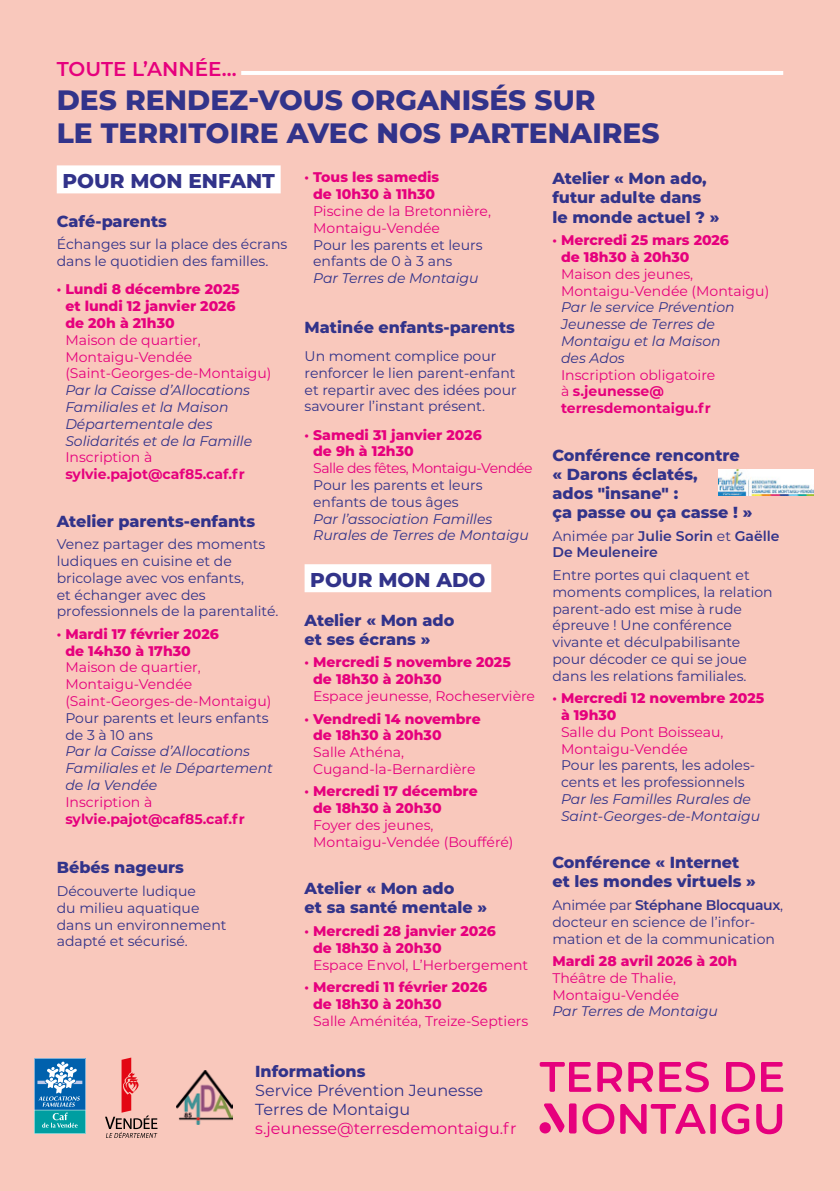
<style>
.page{position:relative;width:840px;height:1191px;background:#fff}
.page>*{position:absolute;margin:0;border:0;box-sizing:border-box;transform-origin:0 0}
.t1{font:800 28px/33.6px "Montserrat";color:#32338a}
.t2{font:800 20px "Montserrat";color:#32338a}
.t3{font:600 20px "Montserrat";color:#e6007d}
.t4{font:800 16px/19.2px "Montserrat";color:#32338a}
.t5{font:16px/19.2px "Montserrat";color:#32338a}
.t6{font:16px "Montserrat";color:#e6007d}
.t7{font:14px/16.8px "Montserrat";color:#32338a}
.t8{font:14px/16.8px "Montserrat";color:#e6007d}
.t9{font:800 14px/16.8px "Montserrat";color:#e6007d}
.t10{font:italic 14px/16.8px "Montserrat";color:#32338a}
.t11{font:700 14px/16.8px "Montserrat";color:#e6007d}
.t12{font:600 14px/16.8px "Montserrat";color:#32338a}
.t13{font:14px "Montserrat";letter-spacing:-.03em;color:#e6007d}
.s1{font-weight:400}
.s2{font-weight:600}
</style>
<div class="page">
<div style="left:0;top:0;width:839px;height:1191px;background:#f9c8bc"></div>
<div style="left:57px;top:165px;width:223px;height:28px;background:#fff"></div>
<div style="left:304px;top:564px;width:187px;height:28px;background:#fff"></div>
<img style="left:177px;top:1070px;width:55px;height:54px">
<div style="left:568px;top:1103px;width:8px;height:30px;background:#e6007d;border-radius:2px"></div>
<svg style="left:544px;top:1103px;width:20px;height:29px"></svg>
<div style="left:539px;top:1122px;width:11px;height:11px;background:#e6007d;border-radius:50%"></div>
<svg style="left:539px;top:1062px;width:52px;height:29px"></svg>
<svg style="left:597px;top:1062px;width:24px;height:29px"></svg>
<svg style="left:628px;top:1062px;width:24px;height:29px"></svg>
<svg style="left:659px;top:1061px;width:49px;height:31px"></svg>
<svg style="left:726px;top:1062px;width:28px;height:29px"></svg>
<svg style="left:761px;top:1062px;width:21px;height:29px"></svg>
<svg style="left:582px;top:1103px;width:32px;height:31px"></svg>
<svg style="left:620px;top:1104px;width:85px;height:29px"></svg>
<svg style="left:709px;top:1104px;width:6px;height:29px"></svg>
<svg style="left:721px;top:1103px;width:27px;height:31px"></svg>
<svg style="left:756px;top:1104px;width:25px;height:30px"></svg>
<svg style="left:34px;top:1058px;width:52px;height:75px;background:#3592ba"></svg>
<svg style="left:105px;top:1057px;width:52px;height:80px"></svg>
<img style="left:718px;top:469px;width:95px;height:26px">
<hr style="left:241px;top:71px;width:541px;height:4px;background:#fff">
<h2 class="t3" style="left:57px;top:55px;width:181px">TOUTE L’ANNÉE…</h2>
<h1 class="t1" style="left:57px;top:81px;width:604px">DES RENDEZ-VOUS ORGANISÉS SUR<br>LE TERRITOIRE AVEC NOS PARTENAIRES</h1>
<h2 class="t2" style="left:62px;top:166px;width:214px">POUR MON ENFANT</h2>
<p class="t4" style="left:57px;top:211px;width:112px">Café-parents</p>
<p class="t7" style="left:57px;top:236px;width:232px">Échanges sur la place des écrans dans le quotidien des familles.</p>
<p class="t9" style="left:65px;top:280px;width:176px;text-indent:-9px">· Lundi 8 décembre 2025 et lundi 12 janvier 2026 de 20h à 21h30</p>
<p class="t8" style="left:65px;top:331px;width:208px">Maison de quartier,<br>Montaigu-Vendée (Saint-Georges-de-Montaigu)</p>
<p class="t10" style="left:65px;top:381px;width:188px">Par la Caisse d’Allocations<br>Familiales et la Maison<br>Départementale des<br>Solidarités et de la Famille</p>
<p class="t8" style="left:65px;top:448px;width:88px">Inscription à</p>
<p class="t11" style="left:65px;top:465px;width:181px">sylvie.pajot@caf85.caf.fr</p>
<p class="t4" style="left:57px;top:510px;width:200px">Atelier parents-enfants</p>
<p class="t7" style="left:57px;top:535px;width:223px">Venez partager des moments ludiques en cuisine et de bricolage avec vos enfants,<br>et échanger avec des professionnels de la parentalité.</p>
<p class="t9" style="left:65px;top:624px;width:155px;text-indent:-9px">· Mardi 17 février 2026 de 14h30 à 17h30</p>
<p class="t8" style="left:65px;top:658px;width:208px">Maison de quartier,<br>Montaigu-Vendée (Saint-Georges-de-Montaigu)</p>
<p class="t7" style="left:65px;top:709px;width:204px">Pour parents et leurs enfants de 3 à 10 ans</p>
<p class="t10" style="left:65px;top:742px;width:209px">Par la Caisse d’Allocations<br>Familiales et le Département de la Vendée</p>
<p class="t8" style="left:65px;top:793px;width:88px">Inscription à</p>
<p class="t11" style="left:65px;top:809px;width:181px">sylvie.pajot@caf85.caf.fr</p>
<p class="t4" style="left:57px;top:857px;width:129px">Bébés nageurs</p>
<p class="t7" style="left:57px;top:882px;width:171px">Découverte ludique<br>du milieu aquatique dans un environnement adapté et sécurisé.</p>
<p class="t9" style="left:304px;top:168px;width:136px;text-align:center">· Tous les samedis de 10h30 à 11h30</p>
<p class="t8" style="left:313px;top:202px;width:179px">Piscine de la Bretonnière,<br>Montaigu-Vendée</p>
<p class="t7" style="left:313px;top:236px;width:171px">Pour les parents et leurs enfants de 0 à 3 ans</p>
<p class="t10" style="left:313px;top:269px;width:167px">Par Terres de Montaigu</p>
<p class="t4" style="left:304px;top:317px;width:212px">Matinée enfants-parents</p>
<p class="t7" style="left:304px;top:347px;width:213px">Un moment complice pour renforcer le lien parent-enfant et repartir avec des idées pour savourer l’instant présent.</p>
<p class="t9" style="left:313px;top:425px;width:170px;text-indent:-9px">· Samedi 31 janvier 2026 de 9h à 12h30</p>
<p class="t13" style="left:313px;top:458px;width:221px">Salle des fêtes, Montaigu-Vendée</p>
<p class="t7" style="left:313px;top:476px;width:171px">Pour les parents et leurs enfants de tous âges</p>
<p class="t10" style="left:313px;top:510px;width:217px">Par l’association Familles<br>Rurales de Terres de Montaigu</p>
<h2 class="t2" style="left:310px;top:565px;width:177px">POUR MON ADO</h2>
<p class="t4" style="left:304px;top:609px;width:151px">Atelier « Mon ado et ses écrans »</p>
<p class="t9" style="left:313px;top:653px;width:199px;text-indent:-9px">· Mercredi 5 novembre 2025 de 18h30 à 20h30</p>
<p class="t8" style="left:313px;top:687px;width:223px">Espace jeunesse, Rocheservière</p>
<p class="t9" style="left:313px;top:709px;width:169px;text-indent:-9px">· Vendredi 14 novembre de 18h30 à 20h30</p>
<p class="t8" style="left:313px;top:743px;width:164px">Salle Athéna,<br>Cugand-la-Bernardière</p>
<p class="t9" style="left:313px;top:782px;width:166px;text-indent:-9px">· Mercredi 17 décembre de 18h30 à 20h30</p>
<p class="t8" style="left:313px;top:816px;width:202px">Foyer des jeunes,<br>Montaigu-Vendée (Boufféré)</p>
<p class="t4" style="left:304px;top:878px;width:184px">Atelier « Mon ado<br>et sa santé mentale »</p>
<p class="t9" style="left:313px;top:921px;width:184px;text-indent:-9px">· Mercredi 28 janvier 2026 de 18h30 à 20h30</p>
<p class="t8" style="left:313px;top:955px;width:216px">Espace Envol, L’Herbergement</p>
<p class="t9" style="left:313px;top:978px;width:175px;text-indent:-9px">· Mercredi 11 février 2026 de 18h30 à 20h30</p>
<p class="t8" style="left:313px;top:1011px;width:216px">Salle Aménitéa, Treize-Septiers</p>
<p class="t4" style="left:255px;top:1060px;width:112px">Informations</p>
<p class="t5" style="left:255px;top:1080px;width:229px">Service Prévention Jeunesse<br>Terres de Montaigu</p>
<p class="t6" style="left:255px;top:1117px;width:262px">s.jeunesse@terresdemontaigu.fr</p>
<p class="t4" style="left:552px;top:168px;width:168px">Atelier « Mon ado, futur adulte dans le monde actuel ? »</p>
<p class="t9" style="left:560px;top:231px;width:169px;text-indent:-9px">· Mercredi 25 mars 2026 de 18h30 à 20h30</p>
<p class="t8" style="left:560px;top:265px;width:210px">Maison des jeunes,<br>Montaigu-Vendée (Montaigu)</p>
<p class="t10" style="left:560px;top:298px;width:175px">Par le service Prévention<br>Jeunesse de Terres de<br>Montaigu et la Maison des Ados</p>
<p class="t11" style="left:560px;top:365px;width:156px"><span class="s1">Inscription obligatoire à</span> s.jeunesse@ terresdemontaigu.fr</p>
<p class="t4" style="left:552px;top:444px;width:201px">Conférence rencontre « Darons éclatés,<br>ados "insane" :<br>ça passe ou ça casse ! »</p>
<p class="t12" style="left:552px;top:526px;width:228px"><span class="s1">Animée par</span> Julie Sorin <span class="s1">et</span> Gaëlle<br>De Meuleneire</p>
<p class="t7" style="left:552px;top:566px;width:222px">Entre portes qui claquent et moments complices, la relation parent-ado est mise à rude épreuve ! Une conférence vivante et déculpabilisante pour décoder ce qui se joue dans les relations familiales.</p>
<p class="t9" style="left:560px;top:689px;width:205px;text-indent:-9px">· Mercredi 12 novembre 2025 à 19h30</p>
<p class="t8" style="left:560px;top:723px;width:164px">Salle du Pont Boisseau,<br>Montaigu-Vendée</p>
<p class="t7" style="left:560px;top:756px;width:196px">Pour les parents, les adoles&shy;cents et les professionnels</p>
<p class="t10" style="left:560px;top:790px;width:200px">Par les Familles Rurales de<br>Saint-Georges-de-Montaigu</p>
<p class="t4" style="left:552px;top:852px;width:205px">Conférence « Internet et les mondes virtuels »</p>
<p class="t7" style="left:552px;top:896px;width:232px">Animée par <span class="s2">Stéphane Blocquaux</span>, docteur en science de l’infor&shy;mation et de la communication</p>
<p class="t9" style="left:552px;top:952px;width:186px">Mardi 28 avril 2026 à 20h</p>
<p class="t8" style="left:552px;top:969px;width:128px">Théâtre de Thalie,<br>Montaigu-Vendée</p>
<p class="t10" style="left:552px;top:1002px;width:167px">Par Terres de Montaigu</p>
</div>
